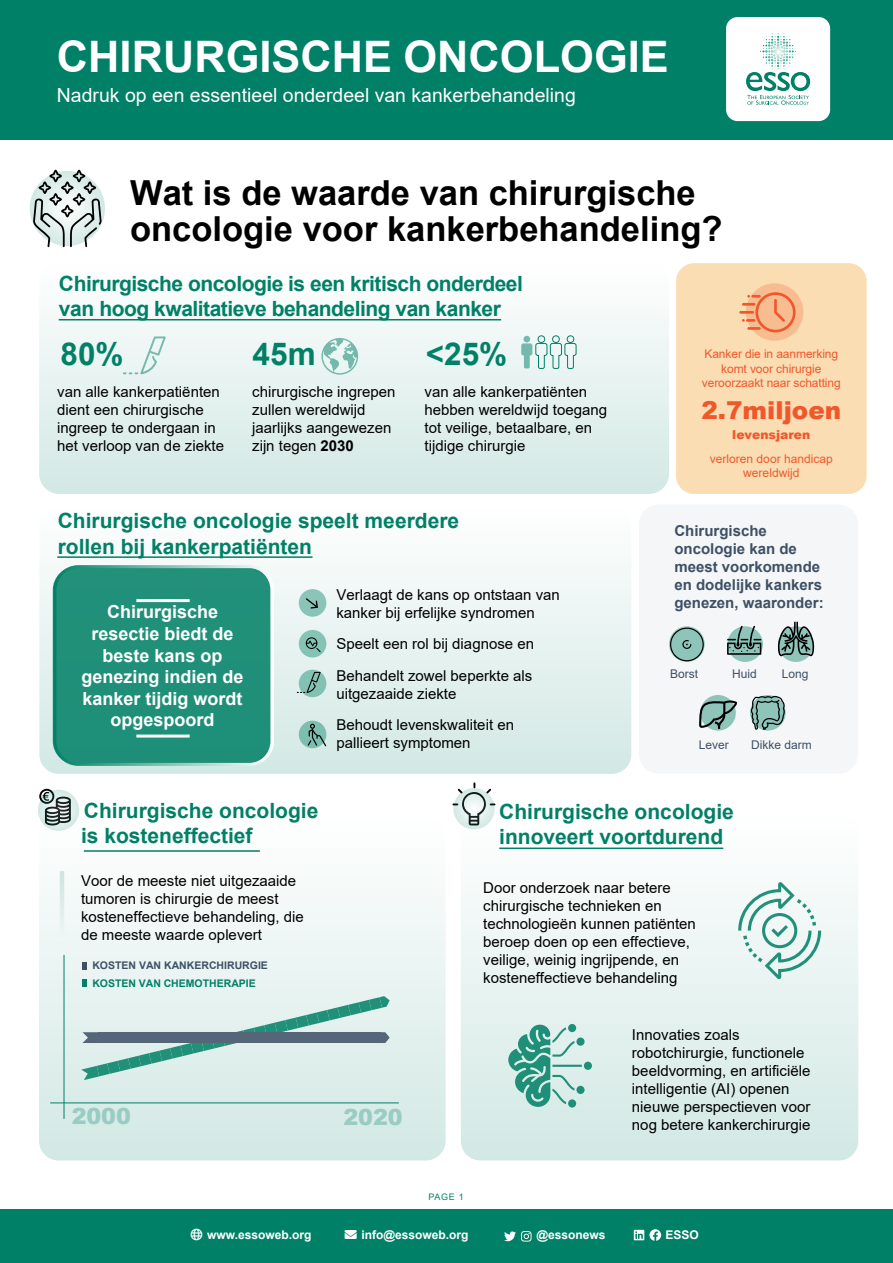
<style>
.page{position:relative;width:893px;height:1263px;background:#fff}
.page>*{position:absolute;margin:0;border:0;box-sizing:border-box;transform-origin:0 0}
.t1{font:700 43.35px "Arial";color:#fff}
.t2{font:700 34.5px/36px "Arial";color:#000}
.t3{font:700 31.5px "Arial";color:#008066}
.t4{font:900 24.6px "Arial";color:#f0582c}
.t5{font:900 22.2px "Arial";color:#99ccc2}
.t6{font:700 21px/25.2px "Arial";color:#008066}
.t7{font:700 21px/25.2px "Arial";letter-spacing:-.025em;color:#008066}
.t8{font:19.5px "Arial";color:#fff}
.t9{font:700 18px/21.6px "Arial";color:#fff;text-align:center}
.t10{font:15px/18px "Arial";color:#000}
.t11{font:700 15px/18px "Arial";color:#3d5066}
.t12{font:900 12.3px "Arial";color:#f0582c}
.t13{font:12px/14.4px "Arial";letter-spacing:-.01em;color:#f0582c;text-align:center}
.t14{font:700 12px "Arial";color:#fff}
.t15{font:12px "Arial";color:#3d5066}
.t16{font:700 10.5px "Arial";color:#3d5066}
.t17{font:700 10.5px "Arial";color:#008066}
.t18{font:9px "Arial";color:#008066}
.s1{font-weight:700}
</style>
<div class="page">
<div style="left:0;top:0;width:893px;height:140px;background:#008066"></div>
<div style="left:726px;top:17px;width:104px;height:104px;background:#fff;border-radius:12px"></div>
<svg style="left:746px;top:72px;width:64px;height:33px"></svg>
<svg style="left:766px;top:33px;width:24px;height:10px"></svg>
<div style="left:39px;top:261px;width:630px;height:233px;background:linear-gradient(to bottom,#fff,#d2e8e4);border-radius:20px"></div>
<div style="left:676px;top:263px;width:191px;height:231px;background:#fbddb3;border-radius:18px"></div>
<div style="left:639px;top:504px;width:219px;height:270px;background:#f5f6f7;border-radius:20px"></div>
<svg style="left:669px;top:626px;width:36px;height:36px"></svg>
<svg style="left:727px;top:626px;width:36px;height:36px"></svg>
<svg style="left:778px;top:626px;width:36px;height:36px"></svg>
<svg style="left:750px;top:695px;width:36px;height:36px"></svg>
<svg style="left:700px;top:695px;width:36px;height:36px"></svg>
<div style="left:461px;top:813px;width:397px;height:347px;background:linear-gradient(to bottom,#fdfefe,#d3e9e4);border-radius:20px"></div>
<div style="left:39px;top:816px;width:407px;height:344px;background:linear-gradient(to bottom,#fefffe,#d1e8e3);border-radius:20px"></div>
<div style="left:39px;top:504px;width:592px;height:270px;background:linear-gradient(to bottom,#fdfefe,#d2e9e4);border-radius:19px"></div>
<hr style="left:84px;top:850px;width:176px;height:2px;background:#008066">
<div style="left:53px;top:567px;width:217px;height:197px;background:#208f79;border-radius:23px"></div>
<div style="left:53px;top:565px;width:221px;height:201px;border:3px solid #fff;border-radius:23px"></div>
<svg style="left:39px;top:789px;width:32px;height:36px"></svg>
<svg style="left:60px;top:871px;width:4px;height:70px"></svg>
<svg style="left:452px;top:782px;width:43px;height:43px"></svg>
<div style="left:0;top:1209px;width:893px;height:54px;background:#008066"></div>
<div style="left:299px;top:589px;width:27px;height:28px;background:#8ac5b8;border-radius:50%"></div>
<div style="left:299px;top:630px;width:27px;height:27px;background:#86c2b6;border-radius:50%"></div>
<div style="left:299px;top:670px;width:27px;height:27px;background:#82c1b3;border-radius:50%"></div>
<svg style="left:299px;top:721px;width:27px;height:27px"></svg>
<svg style="left:306px;top:637px;width:15px;height:15px"></svg>
<svg style="left:306px;top:598px;width:12px;height:11px"></svg>
<svg style="left:297px;top:672px;width:24px;height:21px"></svg>
<svg style="left:123px;top:336px;width:43px;height:38px"></svg>
<svg style="left:307px;top:724px;width:20px;height:23px"></svg>
<hr style="left:136px;top:599px;width:54px;height:3px;background:#fff">
<hr style="left:136px;top:734px;width:54px;height:3px;background:#fff">
<svg style="left:634px;top:1229px;width:27px;height:12px"></svg>
<svg style="left:504px;top:1231px;width:28px;height:10px"></svg>
<svg style="left:81px;top:996px;width:309px;height:84px;background:#bad4d1"></svg>
<svg style="left:83px;top:962px;width:4px;height:8px"></svg>
<svg style="left:83px;top:979px;width:4px;height:8px"></svg>
<svg style="left:727px;top:626px;width:34px;height:29px"></svg>
<svg style="left:778px;top:621px;width:36px;height:35px"></svg>
<svg style="left:699px;top:700px;width:38px;height:29px"></svg>
<svg style="left:751px;top:696px;width:34px;height:34px"></svg>
<div style="left:30px;top:171px;width:75px;height:75px;background:#d4e9e5;border-radius:50%"></div>
<svg style="left:33px;top:170px;width:69px;height:77px"></svg>
<svg style="left:38px;top:790px;width:41px;height:41px"></svg>
<svg style="left:453px;top:788px;width:42px;height:41px"></svg>
<div style="left:746px;top:283px;width:57px;height:58px;background:#f8bc91;border-radius:50%"></div>
<hr style="left:739px;top:311px;width:15px;height:3px;background:#f0582c">
<svg style="left:742px;top:292px;width:54px;height:40px"></svg>
<svg style="left:321px;top:338px;width:37px;height:37px"></svg>
<div style="left:523px;top:336px;width:7px;height:6px;background:#75baac;border-radius:50%"></div>
<div style="left:538px;top:335px;width:7px;height:8px;border:1px solid #008066;border-radius:50%"></div>
<div style="left:552px;top:335px;width:8px;height:8px;border:1px solid #008066;border-radius:50%"></div>
<div style="left:567px;top:335px;width:7px;height:8px;border:1px solid #008066;border-radius:50%"></div>
<svg style="left:521px;top:343px;width:56px;height:26px"></svg>
<div style="left:670px;top:628px;width:34px;height:33px;border:1px solid #000;border-radius:50%"></div>
<svg style="left:682px;top:639px;width:10px;height:10px"></svg>
<svg style="left:738px;top:882px;width:83px;height:97px"></svg>
<div style="left:584px;top:1062px;width:8px;height:8px;background:#1f8f78;border-radius:50%"></div>
<svg style="left:576px;top:1037px;width:9px;height:9px"></svg>
<svg style="left:576px;top:1086px;width:9px;height:8px"></svg>
<svg style="left:508px;top:1025px;width:74px;height:82px;background:#90c7bc"></svg>
<hr style="left:64px;top:955px;width:1px;height:164px;background:#008066">
<hr style="left:50px;top:1102px;width:349px;height:1px;background:#008066">
<hr style="left:499px;top:848px;width:224px;height:1px;background:#008066">
<hr style="left:59px;top:319px;width:442px;height:1px;background:#008066">
<hr style="left:57px;top:557px;width:256px;height:1px;background:#008066">
<h1 class="t1" style="left:57px;top:27px;width:613px">CHIRURGISCHE ONCOLOGIE</h1>
<h3 class="t8" style="left:57px;top:82px;width:520px">Nadruk op een essentieel onderdeel van kankerbehandeling</h3>
<h2 class="t2" style="left:130px;top:175px;width:594px">Wat is de waarde van chirurgische oncologie voor kankerbehandeling?</h2>
<h3 class="t7" style="left:59px;top:271px;width:465px">Chirurgische oncologie is een kritisch onderdeel van hoog kwalitatieve behandeling van kanker</h3>
<h3 class="t3" style="left:61px;top:331px;width:65px">80%</h3>
<h3 class="t3" style="left:253px;top:331px;width:65px">45m</h3>
<p class="t10" style="left:252px;top:382px;width:145px">chirurgische ingrepen zullen wereldwijd jaarlijks aangewezen zijn tegen <span class="s1">2030</span></p>
<p class="t10" style="left:57px;top:382px;width:168px">van alle kankerpatiënten dient een chirurgische ingreep te ondergaan in het verloop van de ziekte</p>
<h3 class="t3" style="left:426px;top:331px;width:83px">&lt;25%</h3>
<p class="t10" style="left:424px;top:382px;width:184px">van alle kankerpatiënten hebben wereldwijd toegang tot veilige, betaalbare, en tijdige chirurgie</p>
<h3 class="t6" style="left:58px;top:509px;width:403px">Chirurgische oncologie speelt meerdere rollen bij kankerpatiënten</h3>
<p class="t9" style="left:82px;top:601px;width:164px">Chirurgische resectie biedt de beste kans op genezing indien de kanker tijdig wordt opgespoord</p>
<p class="t10" style="left:336px;top:585px;width:225px">Verlaagt de kans op ontstaan van kanker bij erfelijke syndromen</p>
<p class="t10" style="left:336px;top:628px;width:199px;line-height:31.5px">Speelt een rol bij diagnose en<br>Behandelt zowel beperkte als</p>
<p class="t10" style="left:336px;top:677px;width:179px;line-height:31.5px">uitgezaaide ziekte<br>Behoudt levenskwaliteit en</p>
<p class="t10" style="left:336px;top:734px;width:136px">pallieert symptomen</p>
<p class="t13" style="left:702px;top:347px;width:140px">Kanker die in aanmerking komt voor chirurgie veroorzaakt naar schatting</p>
<h3 class="t4" style="left:701px;top:392px;width:141px">2.7miljoen</h3>
<p class="t12" style="left:732px;top:426px;width:80px">levensjaren</p>
<p class="t13" style="left:710px;top:451px;width:125px">verloren door handicap wereldwijd</p>
<p class="t11" style="left:674px;top:522px;width:151px">Chirurgische oncologie kan de meest voorkomende en dodelijke kankers genezen, waaronder:</p>
<p class="t15" style="left:670px;top:666px;width:30px">Borst</p>
<p class="t15" style="left:732px;top:666px;width:26px">Huid</p>
<p class="t15" style="left:782px;top:666px;width:28px">Long</p>
<p class="t15" style="left:699px;top:736px;width:32px">Lever</p>
<p class="t15" style="left:751px;top:736px;width:62px">Dikke darm</p>
<h3 class="t6" style="left:81px;top:798px;width:239px">Chirurgische oncologie is kosteneffectief</h3>
<p class="t10" style="left:81px;top:872px;width:224px">Voor de meeste niet uitgezaaide tumoren is chirurgie de meest kosteneffectieve behandeling, die de meeste waarde oplevert</p>
<p class="t16" style="left:92px;top:958px;width:177px">KOSTEN VAN KANKERCHIRURGIE</p>
<p class="t17" style="left:92px;top:976px;width:165px">KOSTEN VAN CHEMOTHERAPIE</p>
<h3 class="t5" style="left:72px;top:1100px;width:61px">2000</h3>
<h3 class="t5" style="left:343px;top:1100px;width:61px">2020</h3>
<h3 class="t6" style="left:499px;top:799px;width:236px">Chirurgische oncologie innoveert voortdurend</h3>
<p class="t10" style="left:483px;top:878px;width:214px">Door onderzoek naar betere chirurgische technieken en technologieën kunnen patiënten beroep doen op een effectieve, veilige, weinig ingrijpende, en kosteneffectieve behandeling</p>
<p class="t10" style="left:632px;top:1025px;width:180px">Innovaties zoals robotchirurgie, functionele beeldvorming, en artificiële intelligentie (AI) openen nieuwe perspectieven voor nog betere kankerchirurgie</p>
<p class="t18" style="left:429px;top:1190px;width:37px">PAGE 1</p>
<p class="t14" style="left:207px;top:1227px;width:106px">www.essoweb.org</p>
<p class="t14" style="left:362px;top:1227px;width:109px">info@essoweb.org</p>
<p class="t14" style="left:536px;top:1227px;width:71px">@essonews</p>
<p class="t14" style="left:665px;top:1226px;width:35px">ESSO</p>
</div>
